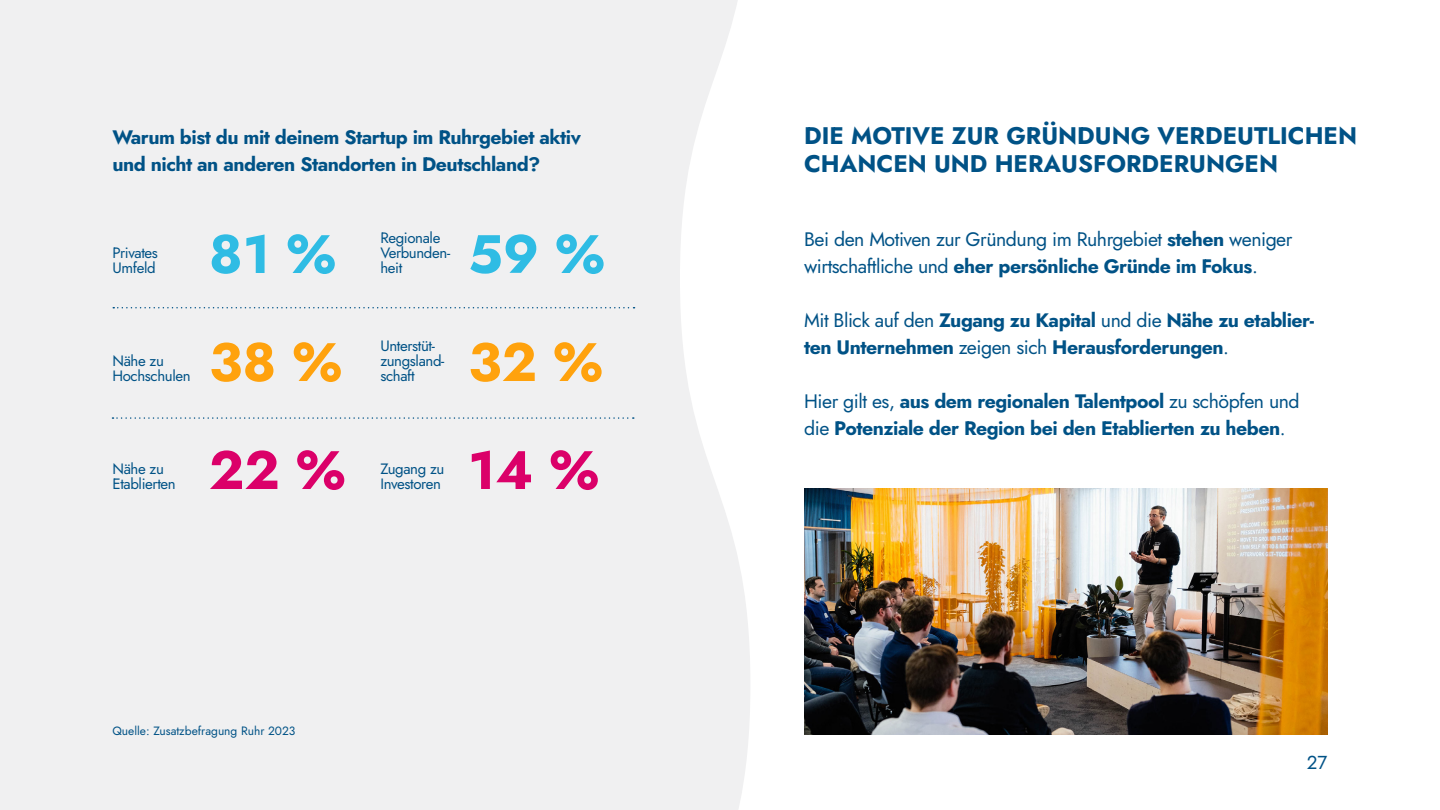
<style>
.page{position:relative;width:1440px;height:810px;background:#fff}
.page>*{position:absolute;margin:0;border:0;box-sizing:border-box;transform-origin:0 0}
.t1{font:54px "Jost";color:#2fbce4}
.t2{font:54px "Jost";color:#ffa20d}
.t3{font:54px "Jost";color:#db0069}
.t4{font:24px/28.5px "Jost";color:#005286}
.t5{font:19.5px/27px "Jost";letter-spacing:-.025em;color:#005286}
.t6{font:18.75px "Jost";color:#005286}
.t7{font:15px/15px "Jost";letter-spacing:-.025em;color:#005286}
.t8{font:12px "Jost";color:#005286}
</style>
<div class="page">
<div style="left:0;top:0;width:750px;height:810px;background:#f0f0f1"></div>
<img style="left:804px;top:489px;width:524px;height:246px">
<svg style="left:113px;top:307px;width:522px;height:1px"></svg>
<svg style="left:112px;top:417px;width:522px;height:2px"></svg>
<p class="t5" style="left:112px;top:124px;width:470px">Warum bist du mit deinem Startup im Ruhrgebiet aktiv und nicht an anderen Standorten in Deutschland?</p>
<p class="t7" style="left:112px;top:245px;width:47px">Privates<br>Umfeld</p>
<p class="t7" style="left:380px;top:230px;width:71px">Regionale<br>Verbunden&shy;heit</p>
<h1 class="t1" style="left:209px;top:217px;width:129px">81 %</h1>
<h1 class="t1" style="left:468px;top:217px;width:138px">59 %</h1>
<p class="t7" style="left:112px;top:353px;width:80px">Nähe zu<br>Hochschulen</p>
<p class="t7" style="left:380px;top:338px;width:65px">Unterstüt&shy;zungsland&shy;schaft</p>
<h1 class="t2" style="left:209px;top:325px;width:135px">38 %</h1>
<h1 class="t2" style="left:468px;top:325px;width:136px">32 %</h1>
<p class="t7" style="left:112px;top:461px;width:65px">Nähe zu<br>Etablierten</p>
<h1 class="t3" style="left:209px;top:433px;width:138px">22 %</h1>
<h1 class="t3" style="left:468px;top:433px;width:133px">14 %</h1>
<p class="t7" style="left:380px;top:461px;width:65px">Zugang zu<br>Investoren</p>
<p class="t8" style="left:112px;top:723px;width:185px">Quelle: Zusatzbefragung Ruhr 2023</p>
<p class="t4" style="left:804px;top:121px;width:554px">DIE MOTIVE ZUR GRÜNDUNG VERDEUTLICHEN<br>CHANCEN UND HERAUSFORDERUNGEN</p>
<p class="t5" style="left:804px;top:226px;width:490px">Bei den Motiven zur Gründung im Ruhrgebiet stehen weniger wirtschaftliche und eher persönliche Gründe im Fokus.</p>
<p class="t5" style="left:804px;top:307px;width:511px">Mit Blick auf den Zugang zu Kapital und die Nähe zu etablier&shy;ten Unternehmen zeigen sich Herausforderungen.</p>
<p class="t5" style="left:804px;top:388px;width:497px">Hier gilt es, aus dem regionalen Talentpool zu schöpfen und die Potenziale der Region bei den Etablierten zu heben.</p>
<p class="t6" style="left:1307px;top:750px;width:22px">27</p>
</div>
